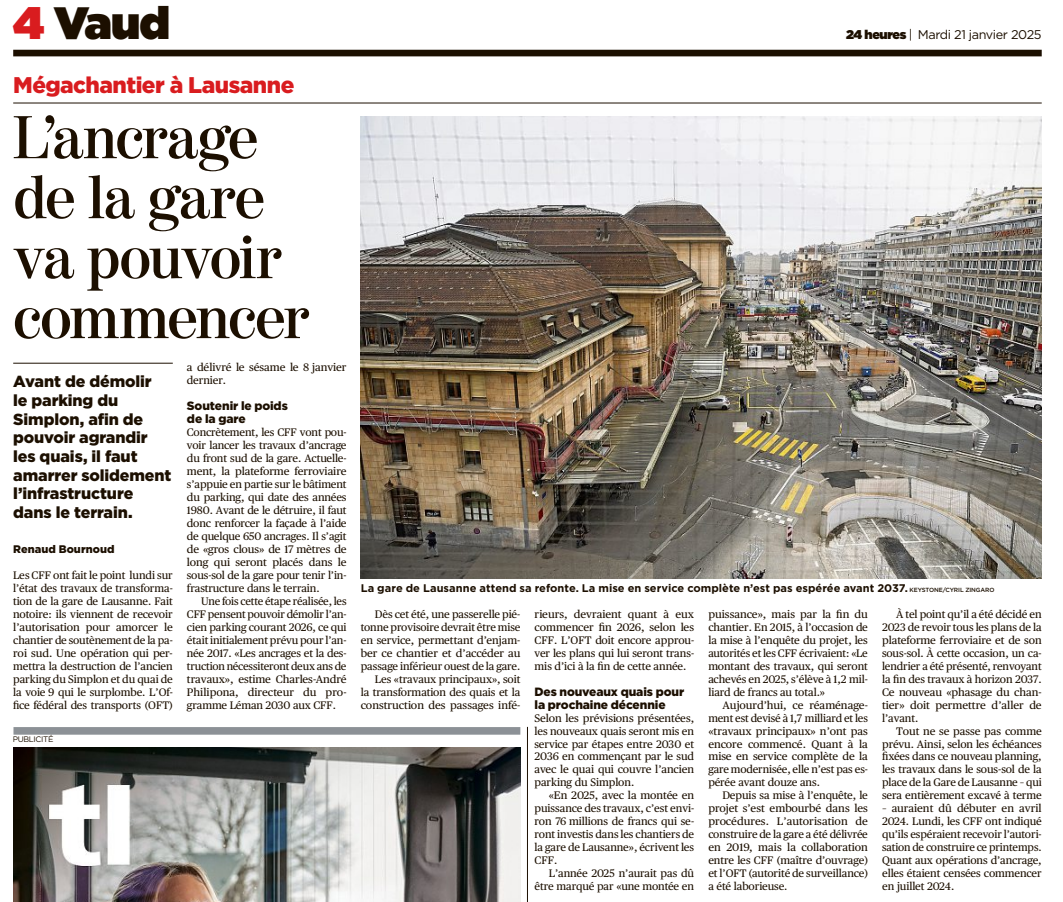
<style>
.page{position:relative;width:1063px;height:902px;background:#fff}
.page>*{position:absolute;margin:0;border:0;box-sizing:border-box;transform-origin:0 0}
.t1{font:60px/60px "Moderno FB Semi Bold OV ADTGLJ";letter-spacing:-.02em;color:#1c0f00}
.t2{font:45.25px "Gotham Ultra OV ADTGLF";color:#1c0f00}
.t3{font:22.62px "Gotham Black OV ADTGLH";letter-spacing:-.02em;color:#d91c1f}
.t4{font:16px/18.6px "Gotham Black OV ADTGLH";letter-spacing:-.005em;color:#1c0f00}
.t5{font:12.62px "Gotham Book OV ADTGLG";letter-spacing:-.03em;color:#1c0f00}
.t6{font:12px/13px "Gotham Black OV ADTGLH";letter-spacing:-.01em;color:#1c0f00}
.t7{font:11px "Gotham Bold OV ADTGLK";color:#1c0f00}
.t8{font:11px "Gotham Black OV ADTGLH";letter-spacing:.005em;color:#1c0f00}
.t9{font:10.88px/13px "Publico Text Roman OV ADTGLI";letter-spacing:-.005em;color:#1c0f00;text-align:justify}
.t10{font:8px "Gotham Book OV ADTGLG";letter-spacing:-.04em;color:#1c0f00}
.s1{color:#d91c1f}
.s2{font-family:"Gotham Ultra OV ADTGLF"}
.s3{font-family:"Gotham Medium OV ADTGLL";font-size:6px}
</style>
<div class="page">
<div style="left:13px;top:50px;width:1028px;height:6px;background:#1c0f00"></div>
<div style="left:13px;top:727px;width:507px;height:7px;background:#8c9196"></div>
<hr style="left:13px;top:363px;width:160px;height:1px;background:#1c0f00">
<hr style="left:13px;top:103px;width:1028px;height:1px;background:#1c0f00">
<img style="left:360px;top:116px;width:681px;height:462px">
<hr style="left:527px;top:727px;width:1px;height:175px;background:#1c0f00">
<img style="left:13px;top:747px;width:507px;height:155px">
<h2 class="t2" style="left:13px;top:-3px;width:158px"><span class="s1">4</span> Vaud</h2>
<h3 class="t3" style="left:13px;top:72px;width:282px">Mégachantier à Lausanne</h3>
<h1 class="t1" style="left:13px;top:103px;width:298px">L’ancrage de la gare va pouvoir commencer</h1>
<h3 class="t4" style="left:13px;top:372px;width:160px">Avant de démolir<br>le parking du<br>Simplon, afin de pouvoir agrandir les quais, il faut amarrer solidement l’infrastructure dans le terrain.</h3>
<p class="t8" style="left:13px;top:542px;width:103px">Renaud Bournoud</p>
<p class="t9" style="left:13px;top:568px;width:161px">Les CFF ont fait le point lundi sur l’état des travaux de transforma&shy;tion de la gare de Lausanne. Fait notoire: ils viennent de recevoir l’autorisation pour amorcer le chantier de soutènement de la pa&shy;roi sud. Une opération qui per&shy;mettra la destruction de l’ancien parking du Simplon et du quai de la voie 9 qui le surplombe. L’Of&shy;fice fédéral des transports (OFT)</p>
<p class="t10" style="left:13px;top:735px;width:42px">PUBLICITÉ</p>
<p class="t9" style="left:187px;top:360px;width:161px">a délivré le sésame le 8 janvier dernier.</p>
<p class="t6" style="left:187px;top:399px;width:102px">Soutenir le poids de la gare</p>
<p class="t9" style="left:187px;top:425px;width:161px">Concrètement, les CFF vont pou&shy;voir lancer les travaux d’ancrage du front sud de la gare. Actuelle&shy;ment, la plateforme ferroviaire s’appuie en partie sur le bâtiment du parking, qui date des années 1980. Avant de le détruire, il faut donc renforcer la façade à l’aide de quelque 650 ancrages. Il s’agit de «gros clous» de 17 mètres de long qui seront placés dans le sous-sol de la gare pour tenir l’in&shy;frastructure dans le terrain.</p>
<p class="t9" style="left:187px;top:594px;width:161px;text-indent:14px">Une fois cette étape réalisée, les CFF pensent pouvoir démolir l’an&shy;cien parking courant 2026, ce qui était initialement prévu pour l’an&shy;née 2017. «Les ancrages et la des&shy;truction nécessiteront deux ans de travaux», estime Charles-André Philipona, directeur du pro&shy;gramme Léman 2030 aux CFF.</p>
<p class="t5" style="left:845px;top:27px;width:197px"><span class="s2">24 heures</span> | Mardi 21 janvier 2025</p>
<p class="t7" style="left:360px;top:581px;width:635px">La gare de Lausanne attend sa refonte. La mise en service complète n’est pas espérée avant 2037. <span class="s3">KEYSTONE/CYRIL ZINGARO</span></p>
<p class="t9" style="left:360px;top:607px;width:161px;text-align:right">Dès cet été, une passerelle pié&shy;tonne provisoire devrait être mise en service, permettant d’enjam&shy;ber ce chantier et d’accéder au passage inférieur ouest de la gare.<br>Les «travaux principaux», soit<br>la transformation des quais et la construction des passages infé-</p>
<p class="t9" style="left:534px;top:607px;width:161px">rieurs, devraient quant à eux commencer fin 2026, selon les CFF. L’OFT doit encore approu&shy;ver les plans qui lui seront trans&shy;mis d’ici à la fin de cette année.</p>
<p class="t9" style="left:881px;top:607px;width:161px;text-indent:14px">À tel point qu’il a été décidé en 2023 de revoir tous les plans de la plateforme ferroviaire et de son sous-sol. À cette occasion, un ca&shy;lendrier a été présenté, renvoyant la fin des travaux à horizon 2037.<br>Ce nouveau «phasage du chan&shy;tier» doit permettre d’aller de l’avant.</p>
<p class="t9" style="left:881px;top:724px;width:161px;text-indent:14px">Tout ne se passe pas comme prévu. Ainsi, selon les échéances fixées dans ce nouveau planning, les travaux dans le sous-sol de la place de la Gare de Lausanne – qui sera entièrement excavé à terme</p>
<p class="t9" style="left:881px;top:802px;width:161px">– auraient dû débuter en avril 2024. Lundi, les CFF ont indiqué qu’ils espéraient recevoir l’autori&shy;sation de construire ce printemps.<br>Quant aux opérations d’ancrage, elles étaient censées commencer en juillet 2024.</p>
<p class="t9" style="left:708px;top:607px;width:161px">puissance», mais par la fin du chantier. En 2015, à l’occasion de la mise à l’enquête du projet, les autorités et les CFF écrivaient: «Le montant des travaux, qui seront achevés en 2025, s’élève à 1,2 mil&shy;liard de francs au total.»</p>
<p class="t9" style="left:708px;top:698px;width:161px;text-indent:14px">Aujourd’hui, ce réaménage&shy;ment est devisé à 1,7 milliard et les «travaux principaux» n’ont pas encore commencé. Quant à la mise en service complète de la gare modernisée, elle n’est pas es&shy;pérée avant douze ans.</p>
<p class="t9" style="left:708px;top:789px;width:161px;text-indent:14px">Depuis sa mise à l’enquête, le projet s’est embourbé dans les procédures. L’autorisation de construire de la gare a été délivrée en 2019, mais la collaboration entre les CFF (maître d’ouvrage) et l’OFT (autorité de surveillance) a été laborieuse.</p>
<p class="t6" style="left:534px;top:685px;width:151px">Des nouveaux quais pour la prochaine décennie</p>
<p class="t9" style="left:534px;top:711px;width:161px">Selon les prévisions présentées, les nouveaux quais seront mis en service par étapes entre 2030 et 2036 en commençant par le sud avec le quai qui couvre l’ancien parking du Simplon.</p>
<p class="t9" style="left:534px;top:789px;width:161px;text-indent:14px">«En 2025, avec la montée en puissance des travaux, c’est envi&shy;ron 76 millions de francs qui se&shy;ront investis dans les chantiers de la gare de Lausanne», écrivent les CFF.</p>
<p class="t9" style="left:534px;top:867px;width:161px;text-align:right">L’année 2025 n’aurait pas dû être marqué par «une montée en</p>
</div>
